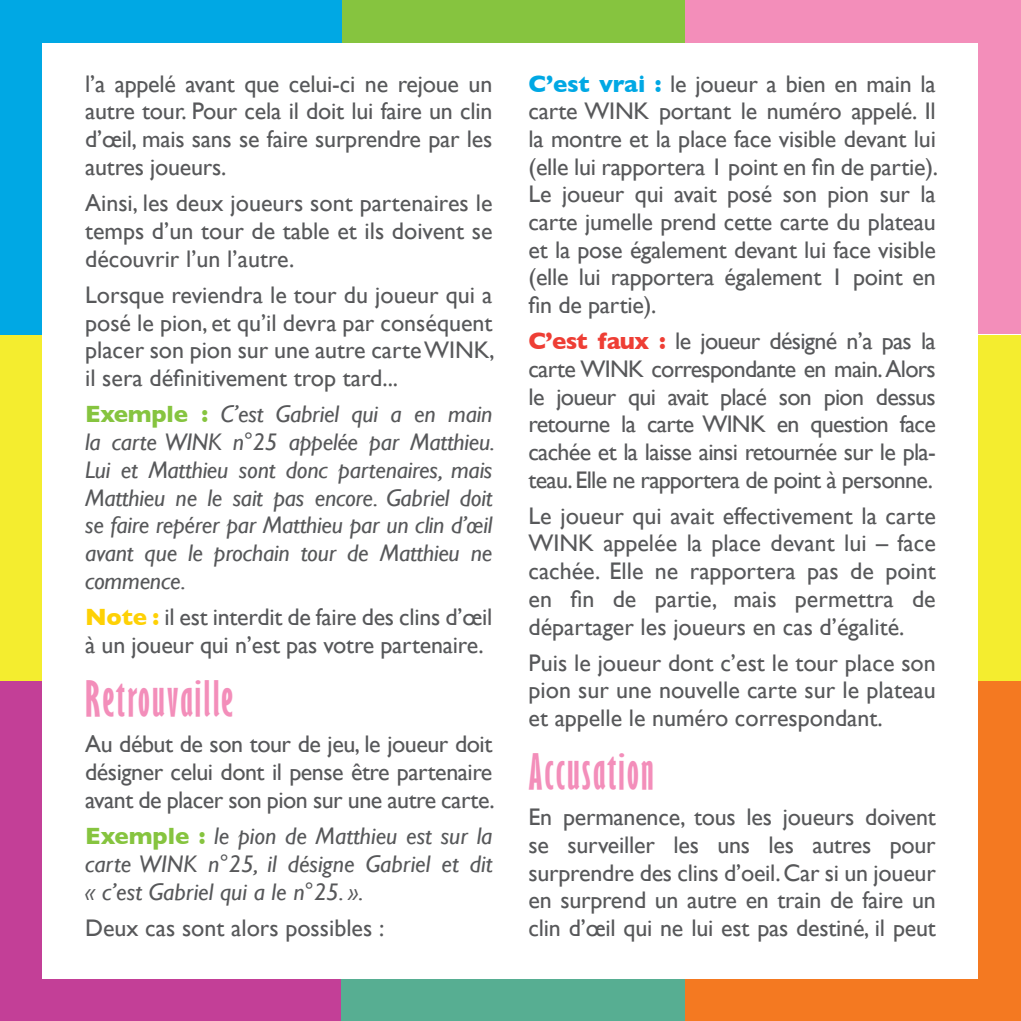
<style>
.page{position:relative;width:1021px;height:1021px;background:#fff}
.page>*{position:absolute;margin:0;border:0;box-sizing:border-box;transform-origin:0 0}
.t1{font:700 extra-condensed 45px "Gill Sans";letter-spacing:.05em;color:#f38eba}
.t2{font:24px/27.6px "Gill Sans";letter-spacing:-.01em;color:#57585a;text-align:justify}
.t3{font:italic 24px/27.6px "Gill Sans";color:#57585a;text-align:justify}
.s1{font-weight:700;font-style:normal;color:#86c43f}
.s2{font-weight:700;color:#fed105}
.s3{font-weight:700;color:#00a8e4}
.s4{font-weight:700;color:#ee3e35}
</style>
<div class="page">
<div style="left:339px;top:919px;width:346px;height:102px;background:#57ae92"></div>
<div style="left:685px;top:680px;width:336px;height:341px;background:#f47921"></div>
<div style="left:0;top:680px;width:340px;height:341px;background:#c33f97"></div>
<div style="left:0;top:335px;width:1021px;height:345px;background:#f4ed2f"></div>
<div style="left:683px;top:0;width:338px;height:334px;background:#f38eba"></div>
<div style="left:341px;top:0;width:343px;height:122px;background:#86c43f"></div>
<div style="left:0;top:0;width:342px;height:335px;background:#00a8e4"></div>
<div style="left:43px;top:43px;width:935px;height:935px;background:#fff"></div>
<p class="t2" style="left:85px;top:69px;width:409px">l’a appelé avant que celui-ci ne rejoue un autre tour. Pour cela il doit lui faire un clin d’œil, mais sans se faire surprendre par les autres joueurs.</p>
<p class="t2" style="left:85px;top:189px;width:409px">Ainsi, les deux joueurs sont partenaires le temps d’un tour de table et ils doivent se découvrir l’un l’autre.</p>
<p class="t2" style="left:85px;top:281px;width:411px">Lorsque reviendra le tour du joueur qui a posé le pion, et qu’il devra par conséquent placer son pion sur une autre carte WINK, il sera définitivement trop tard...</p>
<p class="t3" style="left:85px;top:400px;width:411px"><span class="s1">Exemple :</span> C’est Gabriel qui a en main la carte WINK n°25 appelée par Matthieu.<br>Lui et Matthieu sont donc partenaires, mais Matthieu ne le sait pas encore. Gabriel doit se faire repérer par Matthieu par un clin d’œil avant que le prochain tour de Matthieu ne commence.</p>
<p class="t2" style="left:85px;top:603px;width:409px"><span class="s2">Note :</span> il est interdit de faire des clins d’œil à un joueur qui n’est pas votre partenaire.</p>
<h1 class="t1" style="left:85px;top:671px;width:149px">Retrouvaille</h1>
<p class="t2" style="left:85px;top:730px;width:411px">Au début de son tour de jeu, le joueur doit désigner celui dont il pense être partenaire avant de placer son pion sur une autre carte.</p>
<p class="t3" style="left:85px;top:822px;width:409px"><span class="s1">Exemple :</span> le pion de Matthieu est sur la carte WINK n°25, il désigne Gabriel et dit « c’est Gabriel qui a le n°25. ».</p>
<p class="t2" style="left:85px;top:913px;width:301px">Deux cas sont alors possibles :</p>
<p class="t2" style="left:528px;top:69px;width:411px"><span class="s3">C’est vrai :</span> le joueur a bien en main la carte WINK portant le numéro appelé. Il la montre et la place face visible devant lui (elle lui rapportera 1 point en fin de partie).<br>Le joueur qui avait posé son pion sur la carte jumelle prend cette carte du plateau et la pose également devant lui face visible (elle lui rapportera également 1 point en fin de partie).</p>
<p class="t2" style="left:528px;top:327px;width:409px"><span class="s4">C’est faux :</span> le joueur désigné n’a pas la carte WINK correspondante en main. Alors le joueur qui avait placé son pion dessus retourne la carte WINK en question face cachée et la laisse ainsi retournée sur le pla&shy;teau. Elle ne rapportera de point à personne.</p>
<p class="t2" style="left:528px;top:501px;width:409px">Le joueur qui avait effectivement la carte WINK appelée la place devant lui – face cachée. Elle ne rapportera pas de point en fin de partie, mais permettra de départager les joueurs en cas d’égalité.</p>
<p class="t2" style="left:528px;top:648px;width:409px">Puis le joueur dont c’est le tour place son pion sur une nouvelle carte sur le plateau et appelle le numéro correspondant.</p>
<h1 class="t1" style="left:528px;top:744px;width:127px">Accusation</h1>
<p class="t2" style="left:528px;top:803px;width:409px">En permanence, tous les joueurs doivent se surveiller les uns les autres pour surprendre des clins d’oeil. Car si un joueur en surprend un autre en train de faire un clin d’œil qui ne lui est pas destiné, il peut</p>
</div>
